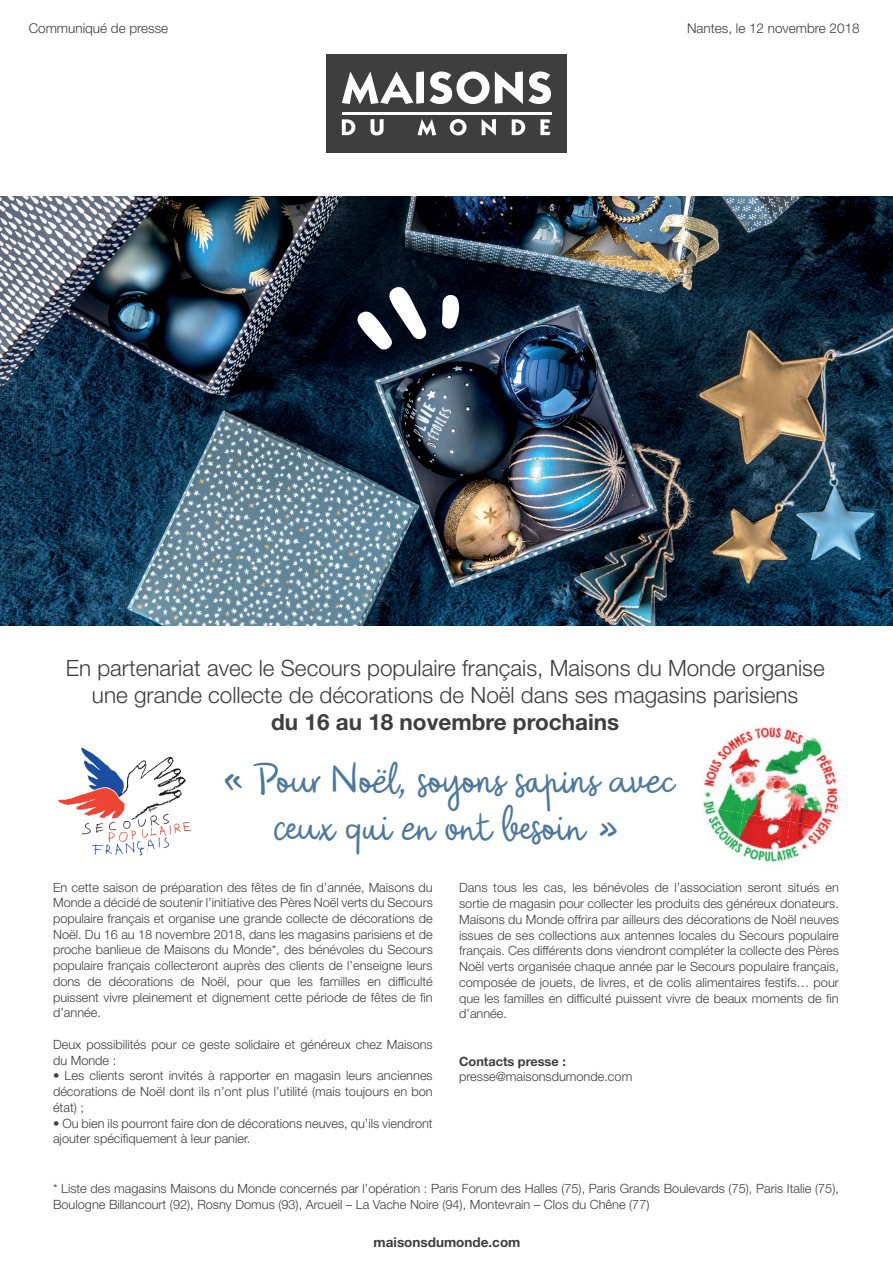
<style>
.page{position:relative;width:893px;height:1263px;background:#fff}
.page>*{position:absolute;margin:0;border:0;box-sizing:border-box;transform-origin:0 0}
.t1{font:42px/46.5px "Valentine";color:#4a789f;text-align:center}
.t2{font:300 22.5px/27px "Helvetica Neue LT Std";color:#3e3e3f;text-align:center}
.t3{font:700 22.5px "Helvetica Neue LT Std";color:#3e3e3f}
.t4{font:300 13.5px "Helvetica Neue LT Std";color:#3e3e3f}
.t5{font:700 13.5px "Helvetica Neue LT Std";color:#3e3e3f}
.t6{font:300 12.75px/15.8px "Helvetica Neue LT Std";color:#3e3e3f;text-align:justify}
.t7{font:700 12.75px "Helvetica Neue LT Std";color:#3e3e3f}
</style>
<div class="page">
<img style="left:0;top:197px;width:893px;height:428px">
<div style="left:326px;top:54px;width:241px;height:99px;background:#3e3e3f"></div>
<hr style="left:342px;top:112px;width:209px;height:2px;background:#fff">
<svg style="left:342px;top:71px;width:82px;height:33px"></svg>
<svg style="left:430px;top:71px;width:121px;height:33px"></svg>
<svg style="left:342px;top:119px;width:13px;height:16px"></svg>
<svg style="left:370px;top:119px;width:14px;height:16px"></svg>
<svg style="left:418px;top:119px;width:18px;height:16px"></svg>
<svg style="left:450px;top:119px;width:17px;height:16px"></svg>
<svg style="left:482px;top:119px;width:14px;height:16px"></svg>
<svg style="left:512px;top:119px;width:13px;height:16px"></svg>
<svg style="left:540px;top:119px;width:10px;height:16px"></svg>
<img style="left:58px;top:747px;width:133px;height:109px">
<img style="left:717px;top:731px;width:34px;height:28px">
<img style="left:751px;top:727px;width:47px;height:39px">
<img style="left:798px;top:733px;width:37px;height:41px">
<img style="left:703px;top:759px;width:48px;height:47px">
<img style="left:743px;top:766px;width:55px;height:47px">
<img style="left:790px;top:774px;width:49px;height:48px">
<img style="left:703px;top:806px;width:40px;height:45px">
<img style="left:735px;top:813px;width:55px;height:49px">
<img style="left:782px;top:822px;width:50px;height:40px">
<svg style="left:442px;top:295px;width:19px;height:36px"></svg>
<svg style="left:354px;top:283px;width:75px;height:70px"></svg>
<p class="t4" style="left:29px;top:20px;width:141px">Communiqué de presse</p>
<p class="t4" style="left:687px;top:20px;width:174px">Nantes, le 12 novembre 2018</p>
<h2 class="t2" style="left:66px;top:654px;width:760px">En partenariat avec le Secours populaire français, Maisons du Monde organise une grande collecte de décorations de Noël dans ses magasins parisiens</h2>
<h2 class="t3" style="left:271px;top:708px;width:350px">du 16 au 18 novembre prochains</h2>
<h1 class="t1" style="left:220px;top:758px;width:455px">« Pour Noël, soyons sapins avec ceux qui en ont besoin »</h1>
<p class="t6" style="left:53px;top:879px;width:381px">En cette saison de préparation des fêtes de fin d’année, Maisons du Monde a décidé de soutenir l’initiative des Pères Noël verts du Secours populaire français et organise une grande collecte de décorations de Noël. Du 16 au 18 novembre 2018, dans les magasins parisiens et de proche banlieue de Maisons du Monde*, des bénévoles du Secours populaire français collecteront auprès des clients de l’enseigne leurs dons de décorations de Noël, pour que les familles en difficulté puissent vivre pleinement et dignement cette période de fêtes de fin d’année.</p>
<p class="t6" style="left:53px;top:1036px;width:381px">Deux possibilités pour ce geste solidaire et généreux chez Maisons du Monde :</p>
<p class="t6" style="left:53px;top:1068px;width:381px">• Les clients seront invités à rapporter en magasin leurs anciennes décorations de Noël dont ils n’ont plus l’utilité (mais toujours en bon état) ;</p>
<p class="t6" style="left:53px;top:1115px;width:381px">• Ou bien ils pourront faire don de décorations neuves, qu’ils viendront ajouter spécifiquement à leur panier.</p>
<p class="t6" style="left:459px;top:880px;width:381px">Dans tous les cas, les bénévoles de l’association seront situés en sortie de magasin pour collecter les produits des généreux donateurs.<br>Maisons du Monde offrira par ailleurs des décorations de Noël neuves issues de ses collections aux antennes locales du Secours populaire français. Ces différents dons viendront compléter la collecte des Pères Noël verts organisée chaque année par le Secours populaire français, composée de jouets, de livres, et de colis alimentaires festifs… pour que les familles en difficulté puissent vivre de beaux moments de fin d’année.</p>
<p class="t7" style="left:459px;top:1053px;width:108px">Contacts presse :</p>
<p class="t6" style="left:459px;top:1069px;width:175px">presse@maisonsdumonde.com</p>
<p class="t6" style="left:53px;top:1180px;width:787px">* Liste des magasins Maisons du Monde concernés par l’opération : Paris Forum des Halles (75), Paris Grands Boulevards (75), Paris Italie (75),<br>Boulogne Billancourt (92), Rosny Domus (93), Arcueil – La Vache Noire (94), Montevrain – Clos du Chêne (77)</p>
<p class="t5" style="left:374px;top:1234px;width:148px">maisonsdumonde.com</p>
</div>
